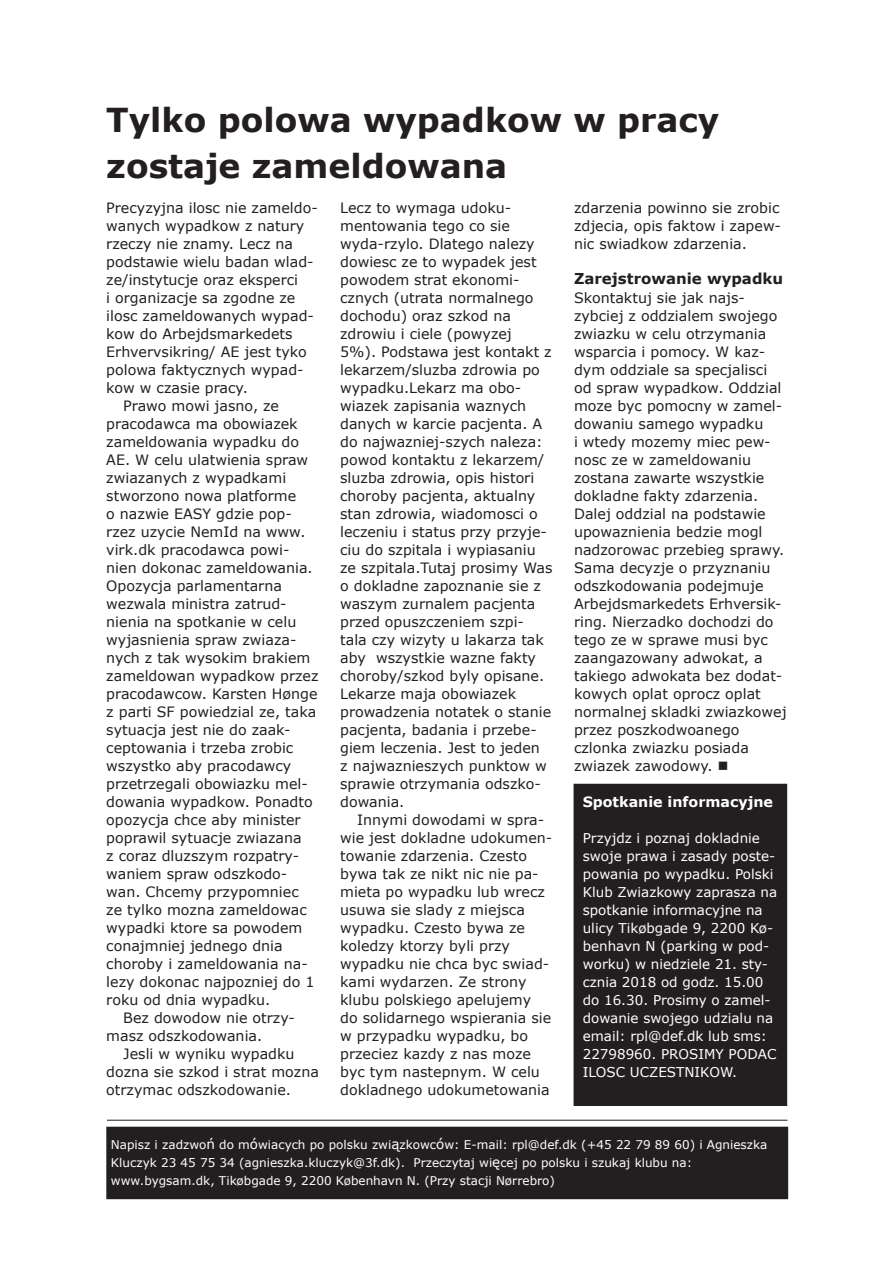
<style>
.page{position:relative;width:893px;height:1263px;background:#fff}
.page>*{position:absolute;margin:0;border:0;box-sizing:border-box;transform-origin:0 0}
.t1{font:700 33px/46.5px "Verdana";color:#231f20}
.t2{font:700 15px "Verdana";color:#231f20}
.t3{font:14.25px/18px "Verdana";color:#231f20}
.t4{font:700 14.25px "Verdana";color:#fff}
.t5{font:13.5px/18px "Verdana";color:#fff}
.t6{font:12px/18px "Verdana";color:#fff}
.s1{font-size:13.5px}
</style>
<div class="page">
<div style="left:107px;top:1127px;width:680px;height:71px;background:#231f20"></div>
<div style="left:106px;top:1127px;width:682px;height:72px;border:2px solid #231f20"></div>
<hr style="left:107px;top:1120px;width:680px;height:1px;background:#231f20">
<div style="left:574px;top:784px;width:213px;height:321px;background:#231f20"></div>
<div style="left:574px;top:784px;width:213px;height:322px;border:1px solid #231f20"></div>
<h1 class="t1" style="left:106px;top:96px;width:615px">Tylko polowa wypadkow w pracy zostaje zameldowana</h1>
<p class="t3" style="left:106px;top:199px;width:213px">Precyzyjna ilosc nie zameldo-</p>
<p class="t3" style="left:106px;top:217px;width:199px">wanych wypadkow z natury</p>
<p class="t3" style="left:106px;top:235px;width:188px">rzeczy nie znamy. Lecz na</p>
<p class="t3" style="left:106px;top:253px;width:209px">podstawie wielu badan wlad-</p>
<p class="t3" style="left:106px;top:271px;width:193px">ze/instytucje oraz eksperci</p>
<p class="t3" style="left:106px;top:289px;width:191px">i organizacje sa zgodne ze</p>
<p class="t3" style="left:106px;top:307px;width:209px">ilosc zameldowanych wypad-</p>
<p class="t3" style="left:106px;top:325px;width:188px">kow do Arbejdsmarkedets</p>
<p class="t3" style="left:106px;top:343px;width:202px">Erhvervsikring/ AE jest tyko</p>
<p class="t3" style="left:106px;top:361px;width:199px">polowa faktycznych wypad-</p>
<p class="t3" style="left:106px;top:379px;width:143px">kow w czasie pracy.</p>
<p class="t3" style="left:123px;top:397px;width:157px">Prawo mowi jasno, ze</p>
<p class="t3" style="left:106px;top:415px;width:193px">pracodawca ma obowiazek</p>
<p class="t3" style="left:106px;top:433px;width:194px">zameldowania wypadku do</p>
<p class="t3" style="left:106px;top:451px;width:203px">AE. W celu ulatwienia spraw</p>
<p class="t3" style="left:106px;top:469px;width:181px">zwiazanych z wypadkami</p>
<p class="t3" style="left:106px;top:487px;width:192px">stworzono nowa platforme</p>
<p class="t3" style="left:106px;top:505px;width:187px">o nazwie EASY gdzie pop-</p>
<p class="t3" style="left:106px;top:523px;width:201px">rzez uzycie NemId na www.</p>
<p class="t3" style="left:106px;top:541px;width:185px">virk.dk pracodawca powi-</p>
<p class="t3" style="left:106px;top:559px;width:208px">nien dokonac zameldowania.</p>
<p class="t3" style="left:106px;top:577px;width:177px">Opozycja parlamentarna</p>
<p class="t3" style="left:106px;top:595px;width:182px">wezwala ministra zatrud-</p>
<p class="t3" style="left:106px;top:613px;width:192px">nienia na spotkanie w celu</p>
<p class="t3" style="left:106px;top:631px;width:192px">wyjasnienia spraw zwiaza-</p>
<p class="t3" style="left:106px;top:649px;width:206px">nych z tak wysokim brakiem</p>
<p class="t3" style="left:106px;top:667px;width:214px">zameldowan wypadkow przez</p>
<p class="t3" style="left:106px;top:685px;width:213px">pracodawcow. Karsten Hønge</p>
<p class="t3" style="left:106px;top:703px;width:212px">z parti SF powiedzial ze, taka</p>
<p class="t3" style="left:106px;top:721px;width:186px">sytuacja jest nie do zaak-</p>
<p class="t3" style="left:106px;top:739px;width:189px">ceptowania i trzeba zrobic</p>
<p class="t3" style="left:106px;top:757px;width:187px">wszystko aby pracodawcy</p>
<p class="t3" style="left:106px;top:775px;width:203px">przetrzegali obowiazku mel-</p>
<p class="t3" style="left:106px;top:793px;width:208px">dowania wypadkow. Ponadto</p>
<p class="t3" style="left:106px;top:811px;width:196px">opozycja chce aby minister</p>
<p class="t3" style="left:106px;top:829px;width:197px">poprawil sytuacje zwiazana</p>
<p class="t3" style="left:106px;top:847px;width:194px">z coraz dluzszym rozpatry-</p>
<p class="t3" style="left:106px;top:865px;width:183px">waniem spraw odszkodo-</p>
<p class="t3" style="left:106px;top:883px;width:194px">wan. Chcemy przypomniec</p>
<p class="t3" style="left:106px;top:901px;width:202px">ze tylko mozna zameldowac</p>
<p class="t3" style="left:106px;top:919px;width:198px">wypadki ktore sa powodem</p>
<p class="t3" style="left:106px;top:937px;width:178px">conajmniej jednego dnia</p>
<p class="t3" style="left:106px;top:955px;width:203px">choroby i zameldowania na-</p>
<p class="t3" style="left:106px;top:973px;width:210px">lezy dokonac najpozniej do 1</p>
<p class="t3" style="left:106px;top:991px;width:166px">roku od dnia wypadku.</p>
<p class="t3" style="left:123px;top:1009px;width:173px">Bez dowodow nie otrzy-</p>
<p class="t3" style="left:106px;top:1027px;width:158px">masz odszkodowania.</p>
<p class="t3" style="left:123px;top:1045px;width:173px">Jesli w wyniku wypadku</p>
<p class="t3" style="left:106px;top:1063px;width:214px">dozna sie szkod i strat mozna</p>
<p class="t3" style="left:106px;top:1081px;width:186px">otrzymac odszkodowanie.</p>
<p class="t3" style="left:340px;top:199px;width:214px">Lecz to wymaga udoku&shy;mentowania tego co sie wyda-rzylo. Dlatego nalezy dowiesc ze to wypadek jest powodem strat ekonomi&shy;cznych (utrata normalnego dochodu) oraz szkod na zdrowiu i ciele (powyzej<br>5%). Podstawa jest kontakt z lekarzem/sluzba zdrowia po wypadku.Lekarz ma obo&shy;wiazek zapisania waznych danych w karcie pacjenta. A do najwazniej-szych naleza: powod kontaktu z lekarzem/ sluzba zdrowia, opis histori choroby pacjenta, aktualny stan zdrowia, wiadomosci o leczeniu i status przy przyje&shy;ciu do szpitala i wypiasaniu ze szpitala.Tutaj prosimy Was o dokladne zapoznanie sie z waszym zurnalem pacjenta przed opuszczeniem szpi&shy;tala czy wizyty u lakarza tak aby wszystkie wazne fakty choroby/szkod byly opisane.<br>Lekarze maja obowiazek prowadzenia notatek o stanie pacjenta, badania i przebe&shy;giem leczenia. Jest to jeden<br>z najwaznieszych punktow w sprawie otrzymania odszko&shy;dowania.</p>
<p class="t3" style="left:340px;top:811px;width:214px;text-indent:17px">Innymi dowodami w spra&shy;wie jest dokladne udokumen&shy;towanie zdarzenia. Czesto bywa tak ze nikt nic nie pa&shy;mieta po wypadku lub wrecz usuwa sie slady z miejsca wypadku. Czesto bywa ze koledzy ktorzy byli przy wypadku nie chca byc swiad&shy;kami wydarzen. Ze strony klubu polskiego apelujemy<br>do solidarnego wspierania sie w przypadku wypadku, bo przeciez kazdy z nas moze byc tym nastepnym. W celu dokladnego udokumetowania</p>
<p class="t3" style="left:574px;top:198px;width:208px;text-align:justify">zdarzenia powinno sie zrobic zdjecia, opis faktow i zapew&shy;nic swiadkow zdarzenia.</p>
<p class="t2" style="left:574px;top:267px;width:211px">Zarejstrowanie wypadku</p>
<p class="t3" style="left:574px;top:289px;width:214px">Skontaktuj sie jak najs&shy;zybciej z oddzialem swojego zwiazku w celu otrzymania wsparcia i pomocy. W kaz&shy;dym oddziale sa specjalisci od spraw wypadkow. Oddzial moze byc pomocny w zamel&shy;dowaniu samego wypadku<br>i wtedy mozemy miec pew&shy;nosc ze w zameldowaniu zostana zawarte wszystkie dokladne fakty zdarzenia.<br>Dalej oddzial na podstawie upowaznienia bedzie mogl nadzorowac przebieg sprawy.<br>Sama decyzje o przyznaniu odszkodowania podejmuje<br>Arbejdsmarkedets Erhversik&shy;ring. Nierzadko dochodzi do tego ze w sprawe musi byc zaangazowany adwokat, a takiego adwokata bez dodat&shy;kowych oplat oprocz oplat normalnej skladki zwiazkowej przez poszkodwoanego czlonka zwiazku posiada zwiazek zawodowy. ■</p>
<p class="t4" style="left:583px;top:792px;width:192px">Spotkanie informacyjne</p>
<p class="t5" style="left:583px;top:829px;width:196px">Przyjdz i poznaj dokladnie swoje prawa i zasady poste&shy;powania po wypadku. Polski<br>Klub Zwiazkowy zaprasza na spotkanie informacyjne na ulicy Tikøbgade 9, 2200 Kø&shy;benhavn N (parking w pod&shy;worku) w niedziele 21. sty&shy;cznia 2018 od godz. 15.00 do 16.30. Prosimy o zamel&shy;dowanie swojego udzialu na email: rpl@def.dk lub sms:<br>22798960. PROSIMY PODAC<br>ILOSC UCZESTNIKOW.</p>
<p class="t6" style="left:111px;top:1136px;width:658px">Napisz i zadzwo<span class="s1">ń</span> do m<span class="s1">ó</span>wiacych po polsku zwi<span class="s1">ą</span>zkowc<span class="s1">ó</span>w: E-mail: rpl@def.dk (+45 22 79 89 60) i Agnieszka<br>Kluczyk 23 45 75 34 (agnieszka.kluczyk@3f.dk). Przeczytaj wi<span class="s1">ę</span>cej po polsku i szukaj klubu na: www.bygsam.dk, Tikøbgade 9, 2200 København N. (Przy stacji Nørrebro)</p>
</div>
